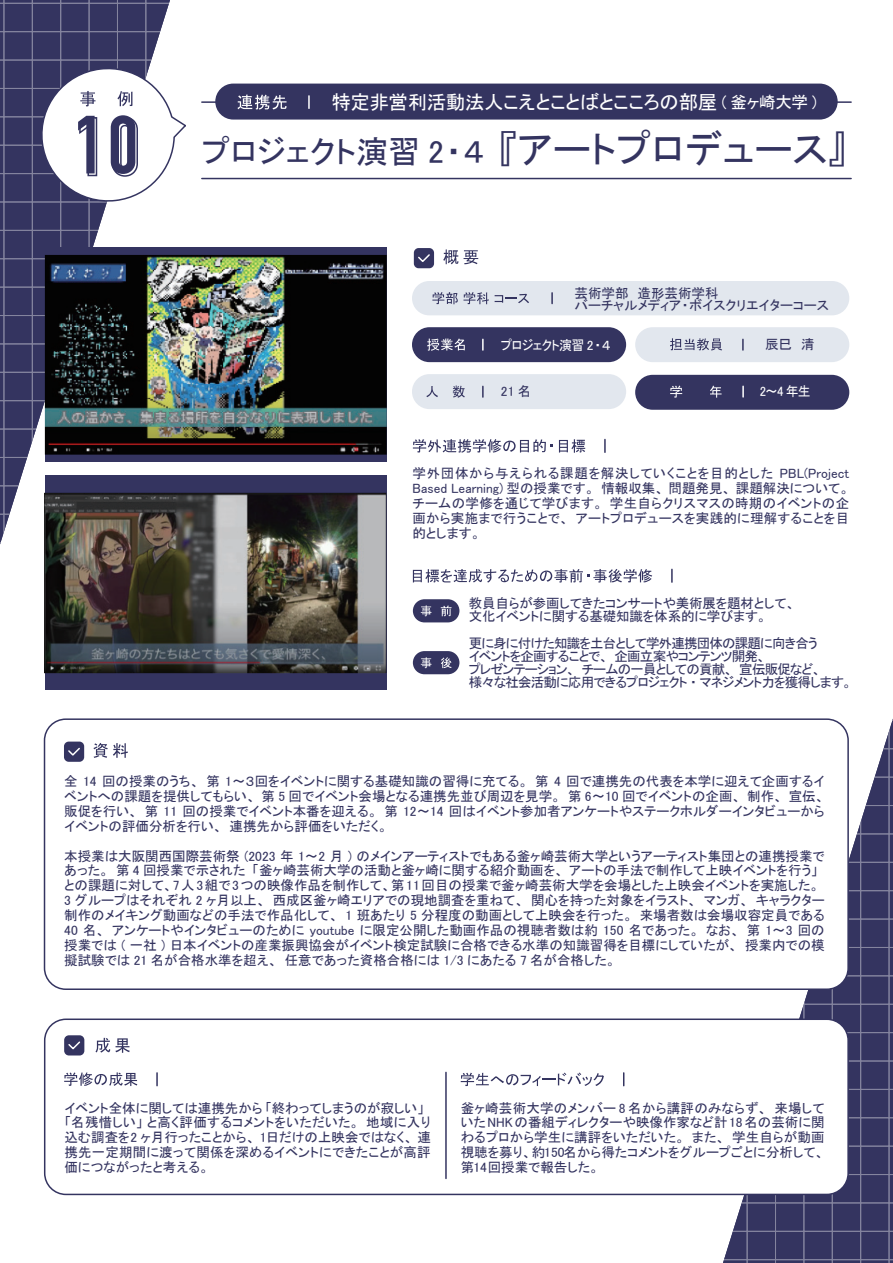
<style>
.page{position:relative;width:893px;height:1263px;background:#fff}
.page>*{position:absolute;margin:0;border:0;box-sizing:border-box;transform-origin:0 0}
.t1{font:31.95px "MS P Gothic";color:#343460}
.t2{font:19.5px "MS P Gothic";letter-spacing:-.02em;color:#fff}
.t3{font:13.5px/14.9px "MS P Gothic";color:#343460}
.t4{font:13.5px/12.8px "MS P Gothic";letter-spacing:-.06em;color:#343460}
.t5{font:13.5px "MS P Gothic";letter-spacing:-.05em;color:#fff;scale:.95 1}
.s1{font-size:16.5px}
.s2{font-size:39.3px}
</style>
<div class="page">
<svg style="left:723px;top:719px;width:170px;height:544px"></svg>
<hr style="left:202px;top:101px;width:649px;height:2px;background:#343460">
<hr style="left:202px;top:178px;width:649px;height:1px;background:#343460">
<div style="left:635px;top:375px;width:214px;height:35px;background:#343460;border-radius:17px"></div>
<svg style="left:443px;top:249px;width:15px;height:15px"></svg>
<svg style="left:464px;top:250px;width:14px;height:14px"></svg>
<div style="left:414px;top:248px;width:20px;height:20px;background:#343460;border-radius:5px"></div>
<svg style="left:418px;top:254px;width:12px;height:8px"></svg>
<div style="left:412px;top:327px;width:214px;height:35px;background:#343460;border-radius:17px"></div>
<svg style="left:482px;top:339px;width:2px;height:11px"></svg>
<svg style="left:427px;top:339px;width:38px;height:12px"></svg>
<div style="left:412px;top:374px;width:214px;height:35px;background:#e2e7ee;border-radius:17px"></div>
<svg style="left:426px;top:386px;width:12px;height:11px"></svg>
<svg style="left:453px;top:385px;width:12px;height:13px"></svg>
<svg style="left:482px;top:386px;width:2px;height:11px"></svg>
<svg style="left:604px;top:439px;width:2px;height:13px"></svg>
<svg style="left:413px;top:439px;width:140px;height:14px"></svg>
<svg style="left:559px;top:439px;width:26px;height:14px"></svg>
<svg style="left:742px;top:386px;width:2px;height:11px"></svg>
<svg style="left:670px;top:386px;width:12px;height:12px"></svg>
<svg style="left:710px;top:386px;width:12px;height:12px"></svg>
<svg style="left:413px;top:569px;width:239px;height:14px"></svg>
<svg style="left:671px;top:569px;width:2px;height:13px"></svg>
<div style="left:413px;top:599px;width:46px;height:23px;background:#343460;border-radius:12px"></div>
<svg style="left:421px;top:605px;width:10px;height:11px"></svg>
<svg style="left:441px;top:605px;width:11px;height:11px"></svg>
<div style="left:413px;top:651px;width:46px;height:23px;background:#343460;border-radius:12px"></div>
<svg style="left:421px;top:657px;width:11px;height:11px"></svg>
<svg style="left:441px;top:657px;width:10px;height:11px"></svg>
<div style="left:215px;top:84px;width:623px;height:36px;background:#343460;border-radius:18px"></div>
<svg style="left:237px;top:95px;width:50px;height:15px"></svg>
<svg style="left:308px;top:96px;width:2px;height:12px"></svg>
<div style="left:45px;top:719px;width:803px;height:270px;background:#fff;border-radius:21px"></div>
<div style="left:44px;top:718px;width:805px;height:272px;border:2px solid #343460;border-radius:21px"></div>
<svg style="left:93px;top:743px;width:35px;height:15px"></svg>
<div style="left:64px;top:742px;width:20px;height:20px;background:#343460;border-radius:5px"></div>
<svg style="left:68px;top:747px;width:12px;height:9px"></svg>
<div style="left:45px;top:1019px;width:803px;height:175px;background:#fff;border-radius:21px"></div>
<div style="left:44px;top:1018px;width:805px;height:177px;border:2px solid #343460;border-radius:21px"></div>
<svg style="left:95px;top:1038px;width:35px;height:15px"></svg>
<div style="left:64px;top:1035px;width:20px;height:20px;background:#343460;border-radius:5px"></div>
<svg style="left:68px;top:1041px;width:12px;height:9px"></svg>
<svg style="left:156px;top:1073px;width:2px;height:13px"></svg>
<hr style="left:445px;top:1072px;width:2px;height:106px;background:#343460">
<svg style="left:623px;top:1073px;width:1px;height:13px"></svg>
<svg style="left:461px;top:1072px;width:143px;height:14px"></svg>
<svg style="left:64px;top:1072px;width:73px;height:14px"></svg>
<svg style="left:0;top:0;width:186px;height:544px"></svg>
<div style="left:412px;top:281px;width:437px;height:34px;background:#e2e7ee;border-radius:17px"></div>
<svg style="left:432px;top:292px;width:57px;height:12px"></svg>
<svg style="left:495px;top:294px;width:34px;height:9px"></svg>
<svg style="left:551px;top:293px;width:2px;height:11px"></svg>
<div style="left:635px;top:327px;width:214px;height:35px;background:#e2e7ee;border-radius:17px"></div>
<svg style="left:670px;top:338px;width:52px;height:13px"></svg>
<svg style="left:742px;top:339px;width:2px;height:11px"></svg>
<div style="left:45px;top:247px;width:341px;height:215px;background:#343460"></div>
<div style="left:45px;top:475px;width:341px;height:215px;background:#343460"></div>
<img style="left:45px;top:255px;width:341px;height:199px">
<img style="left:45px;top:492px;width:342px;height:181px">
<h2 class="t2" style="left:331px;top:93px;width:487px">特定非営利活動法人こえとことばとこころの部屋 <span class="s1">( 釜ヶ崎大学 )</span></h2>
<h1 class="t1" style="left:202px;top:136px;width:647px">プロジェクト演習 2・４<span class="s2">『アートプロデュース』</span></h1>
<p class="t3" style="left:574px;top:286px;width:256px;line-height:12.8px">芸術学部　造形芸術学科<br>バーチャルメディア・ボイスクリエイターコース</p>
<p class="t3" style="left:765px;top:336px;width:51px">辰巳　清</p>
<p class="t5" style="left:501px;top:338px;width:117px">プロジェクト演習 2・４</p>
<p class="t3" style="left:501px;top:384px;width:32px">21 名</p>
<p class="t5" style="left:760px;top:385px;width:55px">2〜4 年生</p>
<p class="t3" style="left:412px;top:466px;width:438px;text-align:justify">学外団体から与えられる課題を解決していくことを目的とした PBL(Project Based Learning) 型の授業です。情報収集、問題発見、課題解決について。チームの学修を通じて学びます。学生自らクリスマスの時期のイベントの企画から実施まで行うことで、アートプロデュースを実践的に理解することを目的とします。</p>
<p class="t3" style="left:469px;top:597px;width:328px;line-height:12.8px">教員自らが参画してきたコンサートや美術展を題材として、文化イベントに関する基礎知識を体系的に学びます。</p>
<p class="t4" style="left:469px;top:637px;width:385px">更に身に付けた知識を土台として学外連携団体の課題に向き合う<br>イベントを企画することで、企画立案やコンテンツ開発、<br>プレゼンテーション、チームの一員としての貢献、宣伝販促など、<br>様々な社会活動に応用できるプロジェクト・マネジメント力を獲得します。</p>
<p class="t3" style="left:64px;top:774px;width:762px;text-align:justify">全 14 回の授業のうち、第 1〜３回をイベントに関する基礎知識の習得に充てる。第 4 回で連携先の代表を本学に迎えて企画するイベントへの課題を提供してもらい、第 5 回でイベント会場となる連携先並び周辺を見学。第 6〜10 回でイベントの企画、制作、宣伝、販促を行い、第 11 回の授業でイベント本番を迎える。第 12〜14 回はイベント参加者アンケートやステークホルダーインタビューからイベントの評価分析を行い、連携先から評価をいただく。</p>
<p class="t3" style="left:64px;top:848px;width:762px">本授業は大阪関西国際芸術祭 (2023 年 1〜2 月 ) のメインアーティストでもある釜ヶ崎芸術大学というアーティスト集団との連携授業であった。第 4 回授業で示された「釜ヶ崎芸術大学の活動と釜ヶ崎に関する紹介動画を、アートの手法で制作して上映イベントを行う」との課題に対して、7人3組で3つの映像作品を制作して、第11回目の授業で釜ヶ崎芸術大学を会場とした上映会イベントを実施した。3 グループはそれぞれ 2 ヶ月以上、西成区釜ヶ崎エリアでの現地調査を重ねて、関心を持った対象をイラスト、マンガ、キャラクター制作のメイキング動画などの手法で作品化して、 1 班あたり 5 分程度の動画として上映会を行った。来場者数は会場収容定員である40 名、アンケートやインタビューのために youtube に限定公開した動画作品の視聴者数は約 150 名であった。なお、第 1〜3 回の授業では ( 一社 ) 日本イベントの産業振興協会がイベント検定試験に合格できる水準の知識習得を目標にしていたが、授業内での模擬試験では 21 名が合格水準を超え、任意であった資格合格には 1/3 にあたる 7 名が合格した。</p>
<p class="t3" style="left:64px;top:1100px;width:368px">イベント全体に関しては連携先から「終わってしまうのが寂しい」「名残惜しい」と高く評価するコメントをいただいた。地域に入り込む調査を2 ヶ月行ったことから、 1日だけの上映会ではなく、連携先一定期間に渡って関係を深めるイベントにできたことが高評価につながったと考える。</p>
<p class="t3" style="left:461px;top:1100px;width:365px;text-align:justify">釜ヶ崎芸術大学のメンバー 8 名から講評のみならず、来場していたNHKの番組ディレクターや映像作家など計18名の芸術に関わるプロから学生に講評をいただいた。また、学生自らが動画視聴を募り、約150名から得たコメントをグループごとに分析して、第14回授業で報告した。</p>
</div>
